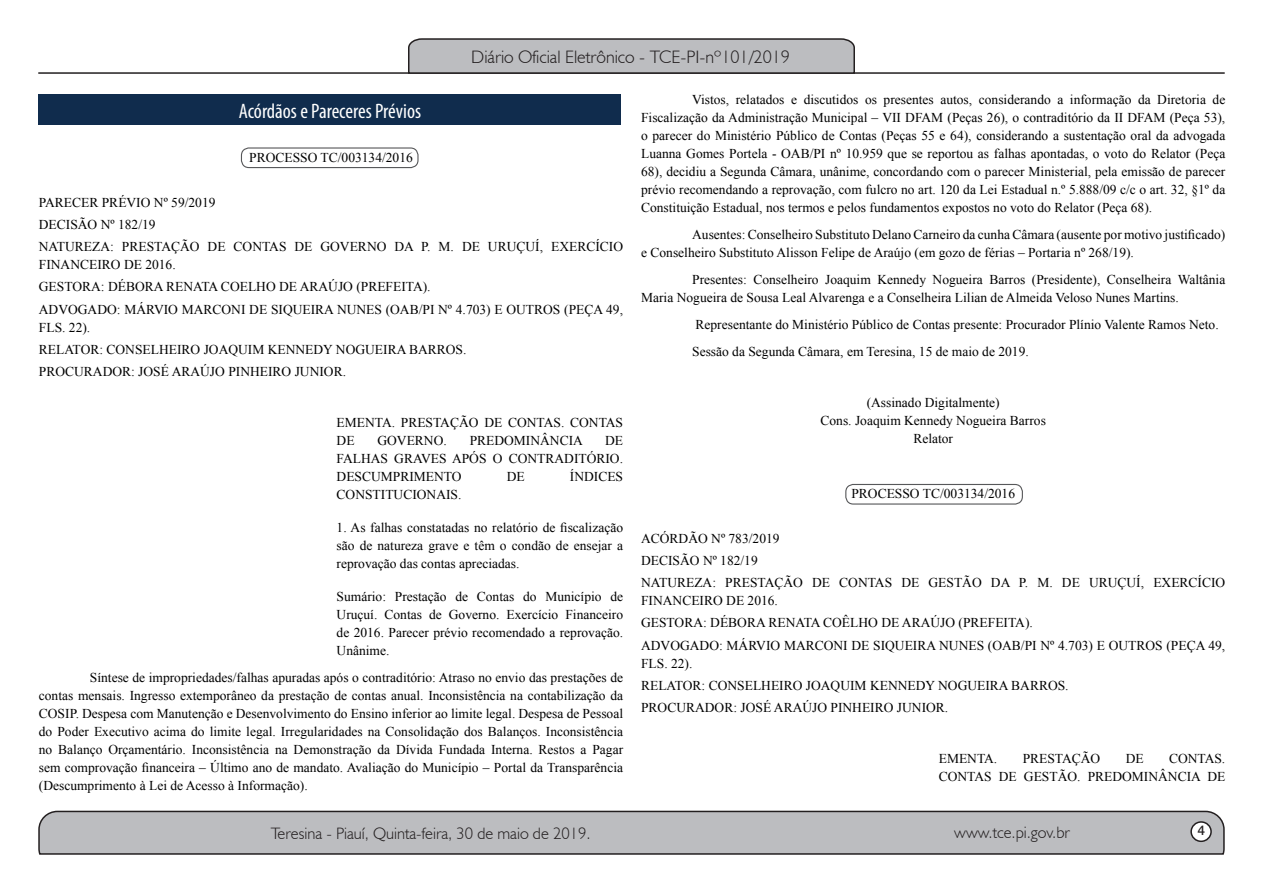
<style>
.page{position:relative;width:1263px;height:893px;background:#fff}
.page>*{position:absolute;margin:0;border:0;box-sizing:border-box;transform-origin:0 0}
.t1{font:condensed 21px "Myriad Pro";color:#fff}
.t2{font:300 18px "Humanist 521 BT";color:#231f20}
.t3{font:300 16.5px "Humanist 521 BT";color:#231f20}
.t4{font:15px "Estrangelo Edessa";color:#231f20}
.parag__12{font:13.5px/18px "Times New Roman";color:#000;text-align:justify}
.parag_0{font:13.5px/18px "Times New Roman";color:#000}
.List_Paragraph{font:13.5px/18px "Times New Roman";color:#000;text-align:justify}
.assinatura_centraliz{font:13.5px "Times New Roman";color:#000}
</style>
<div class="page">
<svg style="left:38px;top:810px;width:1187px;height:45px;background:#b3b3b6"></svg>
<div style="left:1191px;top:822px;width:20px;height:19px;background:#fff;border-radius:50%"></div>
<div style="left:1190px;top:821px;width:22px;height:21px;border:2px solid #231f20;border-radius:50%"></div>
<hr style="left:38px;top:72px;width:1187px;height:2px;background:#231f20">
<svg style="left:407px;top:38px;width:449px;height:36px;background:#aeafb2"></svg>
<div style="left:241px;top:147px;width:177px;height:21px;border:1px solid #57585a;border-radius:8px"></div>
<div style="left:845px;top:484px;width:178px;height:21px;border:1px solid #57585a;border-radius:8px"></div>
<div style="left:39px;top:94px;width:582px;height:31px;background:#102c4d"></div>
<h2 class="t2" style="left:471px;top:46px;width:320px">Diário Oficial Eletrônico - TCE-PI-nº101/2019</h2>
<p class="t1" style="left:239px;top:98px;width:184px">Acórdãos e Pareceres Prévios</p>
<p class="parag_0" style="left:249px;top:148px;width:165px">PROCESSO TC/003134/2016</p>
<p class="parag_0" style="left:39px;top:193px;width:178px">PARECER PRÉVIO Nº 59/2019</p>
<p class="parag_0" style="left:39px;top:215px;width:118px">DECISÃO Nº 182/19</p>
<p class="parag_0" style="left:39px;top:237px;width:586px">NATUREZA: PRESTAÇÃO DE CONTAS DE GOVERNO DA P. M. DE URUÇUÍ, EXERCÍCIO<br>FINANCEIRO DE 2016.</p>
<p class="parag_0" style="left:39px;top:278px;width:393px">GESTORA: DÉBORA RENATA COELHO DE ARAÚJO (PREFEITA).</p>
<p class="parag_0" style="left:39px;top:300px;width:586px">ADVOGADO: MÁRVIO MARCONI DE SIQUEIRA NUNES (OAB/PI Nº 4.703) E OUTROS (PEÇA 49,<br>FLS. 22).</p>
<p class="parag_0" style="left:39px;top:340px;width:429px">RELATOR: CONSELHEIRO JOAQUIM KENNEDY NOGUEIRA BARROS.</p>
<p class="parag_0" style="left:39px;top:362px;width:309px">PROCURADOR: JOSÉ ARAÚJO PINHEIRO JUNIOR.</p>
<p class="parag__12" style="left:337px;top:413px;width:288px">EMENTA. PRESTAÇÃO DE CONTAS. CONTAS<br>DE</p>
<p class="parag__12" style="left:377px;top:431px;width:71px">GOVERNO.</p>
<p class="parag__12" style="left:470px;top:431px;width:115px">PREDOMINÂNCIA</p>
<p class="parag__12" style="left:337px;top:431px;width:288px;text-indent:269px">DE FALHAS GRAVES APÓS O CONTRADITÓRIO.<br>DESCUMPRIMENTO</p>
<p class="parag__12" style="left:507px;top:467px;width:19px">DE</p>
<p class="parag__12" style="left:570px;top:467px;width:55px">ÍNDICES</p>
<p class="parag__12" style="left:337px;top:485px;width:126px">CONSTITUCIONAIS.</p>
<p class="parag__12" style="left:337px;top:518px;width:288px">1. As falhas constatadas no relatório de fiscalização são de natureza grave e têm o condão de ensejar a reprovação das contas apreciadas.</p>
<p class="List_Paragraph" style="left:337px;top:587px;width:288px">Sumário: Prestação de Contas do Município de Uruçuí. Contas de Governo. Exercício Financeiro de 2016. Parecer prévio recomendado a reprovação.<br>Unânime.</p>
<p class="parag__12" style="left:39px;top:668px;width:586px;text-indent:51px">Síntese de impropriedades/falhas apuradas após o contraditório: Atraso no envio das prestações de contas mensais. Ingresso extemporâneo da prestação de contas anual. Inconsistência na contabilização da COSIP. Despesa com Manutenção e Desenvolvimento do Ensino inferior ao limite legal. Despesa de Pessoal do Poder Executivo acima do limite legal. Irregularidades na Consolidação dos Balanços. Inconsistência no Balanço Orçamentário. Inconsistência na Demonstração da Dívida Fundada Interna. Restos a Pagar sem comprovação financeira – Último ano de mandato. Avaliação do Município – Portal da Transparência (Descumprimento à Lei de Acesso à Informação).</p>
<p class="parag__12" style="left:641px;top:90px;width:586px;text-indent:51px">Vistos, relatados e discutidos os presentes autos, considerando a informação da Diretoria de Fiscalização da Administração Municipal – VII DFAM (Peças 26), o contraditório da II DFAM (Peça 53), o parecer do Ministério Público de Contas (Peças 55 e 64), considerando a sustentação oral da advogada Luanna Gomes Portela - OAB/PI nº 10.959 que se reportou as falhas apontadas, o voto do Relator (Peça 68), decidiu a Segunda Câmara, unânime, concordando com o parecer Ministerial, pela emissão de parecer prévio recomendando a reprovação, com fulcro no art. 120 da Lei Estadual n.º 5.888/09 c/c o art. 32, §1º da Constituição Estadual, nos termos e pelos fundamentos expostos no voto do Relator (Peça 68).</p>
<p class="parag__12" style="left:641px;top:225px;width:586px;text-indent:51px">Ausentes: Conselheiro Substituto Delano Carneiro da cunha Câmara (ausente por motivo justificado) e Conselheiro Substituto Alisson Felipe de Araújo (em gozo de férias – Portaria nº 268/19).</p>
<p class="parag__12" style="left:641px;top:270px;width:586px;text-indent:51px">Presentes: Conselheiro Joaquim Kennedy Nogueira Barros (Presidente), Conselheira Waltânia<br>Maria Nogueira de Sousa Leal Alvarenga e a Conselheira Lilian de Almeida Veloso Nunes Martins.</p>
<p class="parag__12" style="left:695px;top:315px;width:525px">Representante do Ministério Público de Contas presente: Procurador Plínio Valente Ramos Neto.</p>
<p class="parag__12" style="left:692px;top:342px;width:338px">Sessão da Segunda Câmara, em Teresina, 15 de maio de 2019.</p>
<p class="assinatura_centraliz" style="left:867px;top:393px;width:135px">(Assinado Digitalmente)</p>
<p class="assinatura_centraliz" style="left:820px;top:411px;width:227px">Cons. Joaquim Kennedy Nogueira Barros</p>
<p class="assinatura_centraliz" style="left:913px;top:429px;width:41px">Relator</p>
<p class="parag_0" style="left:851px;top:484px;width:165px">PROCESSO TC/003134/2016</p>
<p class="parag_0" style="left:641px;top:529px;width:140px">ACÓRDÃO Nº 783/2019</p>
<p class="parag_0" style="left:641px;top:551px;width:118px">DECISÃO Nº 182/19</p>
<p class="parag_0" style="left:641px;top:573px;width:586px">NATUREZA: PRESTAÇÃO DE CONTAS DE GESTÃO DA P. M. DE URUÇUÍ, EXERCÍCIO<br>FINANCEIRO DE 2016.</p>
<p class="parag_0" style="left:641px;top:614px;width:393px">GESTORA: DÉBORA RENATA COÊLHO DE ARAÚJO (PREFEITA).</p>
<p class="parag_0" style="left:641px;top:636px;width:586px">ADVOGADO: MÁRVIO MARCONI DE SIQUEIRA NUNES (OAB/PI Nº 4.703) E OUTROS (PEÇA 49,<br>FLS. 22).</p>
<p class="parag_0" style="left:641px;top:676px;width:429px">RELATOR: CONSELHEIRO JOAQUIM KENNEDY NOGUEIRA BARROS.</p>
<p class="parag_0" style="left:641px;top:698px;width:309px">PROCURADOR: JOSÉ ARAÚJO PINHEIRO JUNIOR.</p>
<p class="parag__12" style="left:939px;top:749px;width:60px">EMENTA.</p>
<p class="parag__12" style="left:1023px;top:749px;width:79px">PRESTAÇÃO</p>
<p class="parag__12" style="left:1126px;top:749px;width:19px">DE</p>
<p class="parag__12" style="left:939px;top:749px;width:288px;text-align:right">CONTAS.<br>CONTAS DE GESTÃO. PREDOMINÂNCIA DE</p>
<p class="t3" style="left:271px;top:823px;width:321px">Teresina - Piauí, Quinta-feira, 30 de maio de 2019.</p>
<p class="t3" style="left:954px;top:822px;width:117px">www.tce.pi.gov.br</p>
<p class="t4" style="left:1197px;top:823px;width:9px">4</p>
</div>
